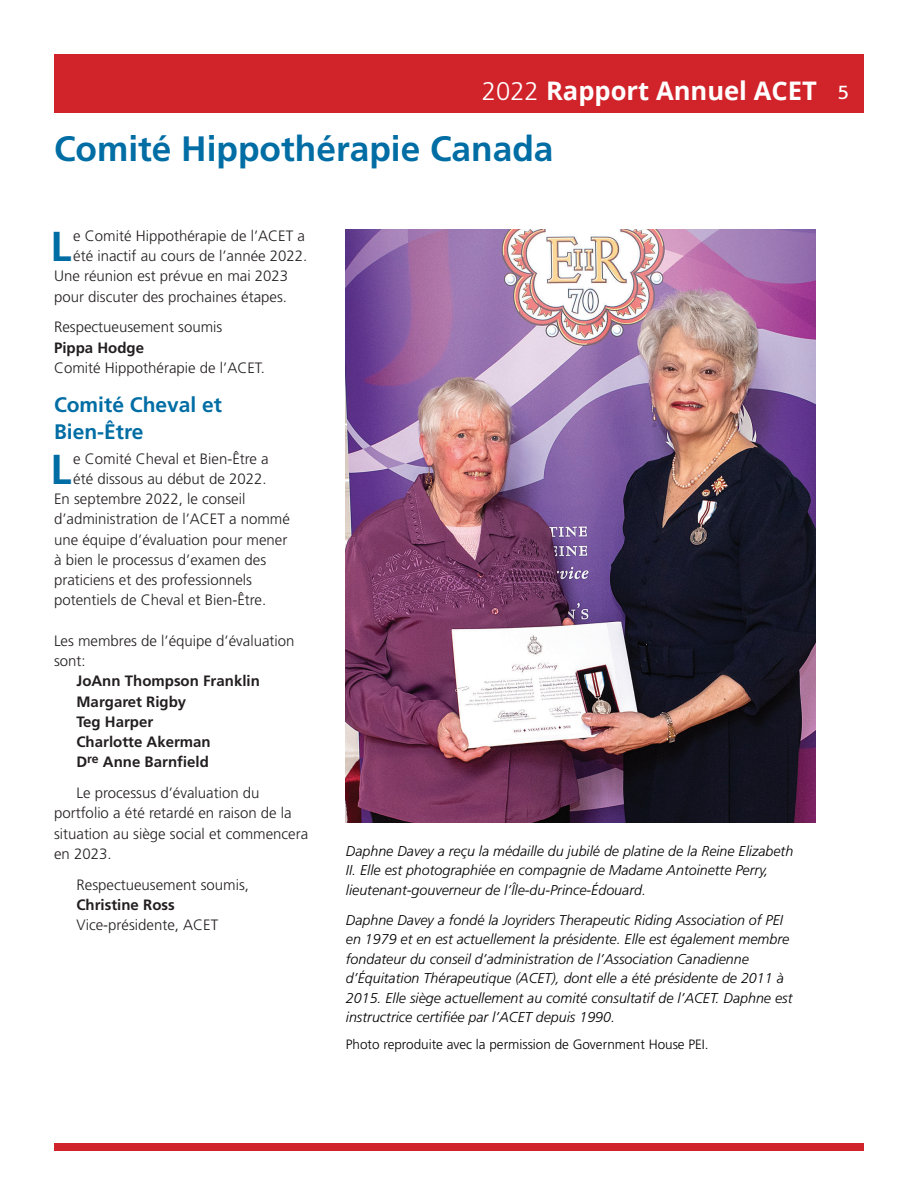
<style>
.page{position:relative;width:918px;height:1188px;background:#fff}
.page>*{position:absolute;margin:0;border:0;box-sizing:border-box;transform-origin:0 0}
.t1{font:700 41.85px "Frutiger";color:#006da4}
.Report_head{font:700 35.25px "Frutiger";color:#006da4}
.co{font:700 25.65px "Open Sans";color:#fff}
.t2{font:700 21px/27px "Frutiger";color:#006da4}
.t3{font:19.5px "Formata";color:#fff}
.t4{font:300 15px/20.2px "Frutiger";color:#231f20}
.t5{font:700 15px "Frutiger";color:#231f20}
.t6{font:italic 300 14.25px/19.5px "Frutiger";color:#000}
.Photo{font:300 13.5px "Frutiger";color:#000}
.s1{font-family:"Frutiger";font-weight:300}
</style>
<div class="page">
<div style="left:54px;top:54px;width:810px;height:58px;background:#d1232a"></div>
<div style="left:54px;top:1143px;width:810px;height:7px;background:#d1232a"></div>
<img style="left:346px;top:229px;width:469px;height:594px">
<p class="co" style="left:482px;top:73px;width:336px"><span class="s1">2022</span> Rapport Annuel ACET</p>
<p class="t3" style="left:838px;top:80px;width:13px">5</p>
<p class="Report_head" style="left:54px;top:128px;width:501px">Comité Hippothérapie Canada</p>
<p class="t1" style="left:51px;top:222px;width:22px">L</p>
<p class="t4" style="left:73px;top:226px;width:233px">e Comité Hippothérapie de l’ACET a</p>
<p class="t4" style="left:73px;top:246px;width:236px">été inactif au cours de l’année 2022.</p>
<p class="t4" style="left:54px;top:266px;width:236px">Une réunion est prévue en mai 2023</p>
<p class="t4" style="left:54px;top:286px;width:235px">pour discuter des prochaines étapes.</p>
<p class="t4" style="left:54px;top:317px;width:170px">Respectueusement soumis</p>
<p class="t5" style="left:54px;top:339px;width:92px">Pippa Hodge</p>
<p class="t4" style="left:54px;top:358px;width:212px">Comité Hippothérapie de l’ACET.</p>
<p class="t2" style="left:54px;top:391px;width:170px">Comité Cheval et<br>Bien-Être</p>
<p class="t1" style="left:51px;top:445px;width:22px">L</p>
<p class="t4" style="left:73px;top:448px;width:197px">e Comité Cheval et Bien-Être a</p>
<p class="t4" style="left:73px;top:469px;width:195px">été dissous au début de 2022.</p>
<p class="t4" style="left:54px;top:489px;width:193px">En septembre 2022, le conseil</p>
<p class="t4" style="left:54px;top:509px;width:237px">d’administration de l’ACET a nommé</p>
<p class="t4" style="left:54px;top:529px;width:235px">une équipe d’évaluation pour mener</p>
<p class="t4" style="left:54px;top:550px;width:214px">à bien le processus d’examen des</p>
<p class="t4" style="left:54px;top:570px;width:200px">praticiens et des professionnels</p>
<p class="t4" style="left:54px;top:590px;width:214px">potentiels de Cheval et Bien-Être.</p>
<p class="t4" style="left:54px;top:631px;width:242px">Les membres de l’équipe d’évaluation sont:</p>
<p class="t5" style="left:76px;top:672px;width:185px">JoAnn Thompson Franklin</p>
<p class="t5" style="left:76px;top:693px;width:111px">Margaret Rigby</p>
<p class="t5" style="left:76px;top:713px;width:78px">Teg Harper</p>
<p class="t5" style="left:76px;top:733px;width:136px">Charlotte Akerman</p>
<p class="t5" style="left:76px;top:753px;width:134px">D<sup>re</sup> Anne Barnfield</p>
<p class="t4" style="left:54px;top:783px;width:256px;text-indent:22px">Le processus d’évaluation du portfolio a été retardé en raison de la situation au siège social et commencera en 2023.</p>
<p class="t4" style="left:76px;top:874px;width:174px">Respectueusement soumis,</p>
<p class="t5" style="left:76px;top:896px;width:100px">Christine Ross</p>
<p class="t4" style="left:76px;top:915px;width:143px">Vice-présidente, ACET</p>
<p class="t6" style="left:346px;top:841px;width:449px">Daphne Davey a reçu la médaille du jubilé de platine de la Reine Elizabeth<br>II. Elle est photographiée en compagnie de Madame Antoinette Perry, lieutenant-gouverneur de l’Île-du-Prince-Édouard.</p>
<p class="t6" style="left:346px;top:910px;width:448px">Daphne Davey a fondé la Joyriders Therapeutic Riding Association of PEI en 1979 et en est actuellement la présidente. Elle est également membre fondateur du conseil d’administration de l’Association Canadienne d’Équitation Thérapeutique (ACET), dont elle a été présidente de 2011 à 2015. Elle siège actuellement au comité consultatif de l’ACET. Daphne est instructrice certifiée par l’ACET depuis 1990.</p>
<p class="Photo" style="left:346px;top:1037px;width:364px">Photo reproduite avec la permission de Government House PEI.</p>
</div>
